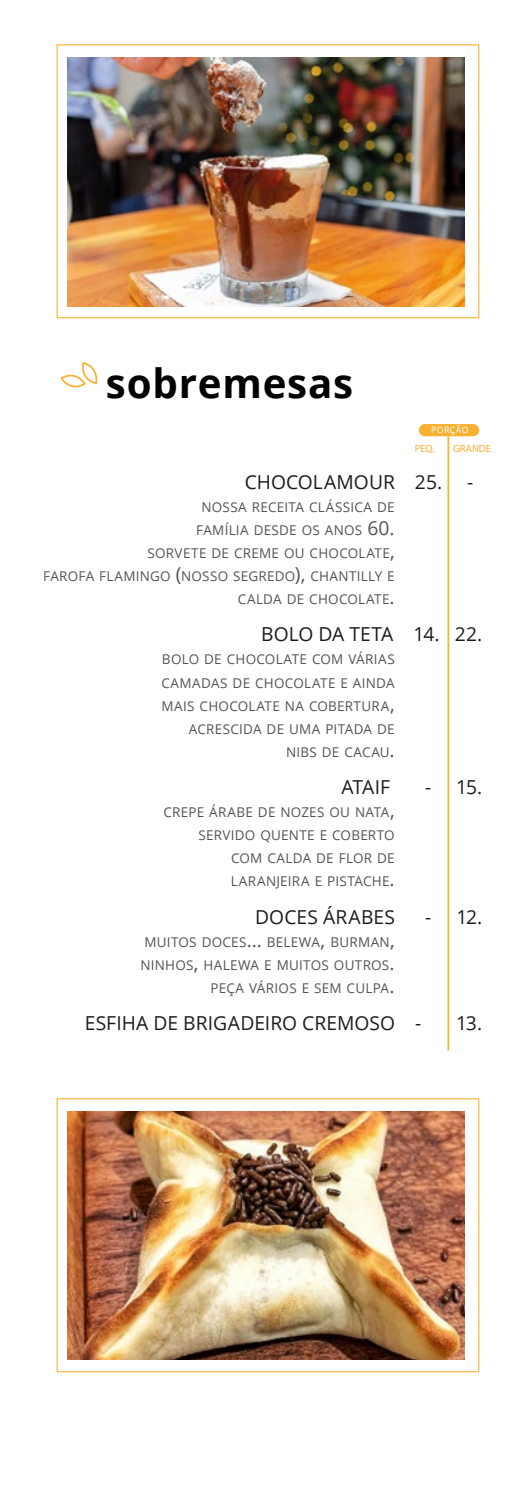
<style>
.page{position:relative;width:525px;height:1489px;background:#fff}
.page>*{position:absolute;margin:0;border:0;box-sizing:border-box;transform-origin:0 0}
.t1{font:700 40.25px "Open Sans";letter-spacing:.02em;color:#000101}
.t2{font:19.25px "Open Sans";letter-spacing:.005em;color:#1c1c1b}
.t3{font:13.47px/23.1px "Open Sans";letter-spacing:.02em;color:#545453;text-align:right}
.t4{font:10.5px "Myriad Pro";color:#f8b133}
.t5{font:8.75px "Open Sans";letter-spacing:.05em;color:#fff}
.s1{font-size:19.25px}
</style>
<div class="page">
<img style="left:68px;top:1111px;width:397px;height:248px">
<div style="left:57px;top:1098px;width:422px;height:274px;border:1px solid #f8b133"></div>
<img style="left:68px;top:58px;width:397px;height:248px">
<div style="left:57px;top:44px;width:422px;height:274px;border:1px solid #f8b133"></div>
<svg style="left:60px;top:362px;width:38px;height:26px"></svg>
<div style="left:419px;top:424px;width:60px;height:12px;background:#f8b133;border-radius:6px"></div>
<hr style="left:447px;top:436px;width:2px;height:614px;background:#f8b133">
<h1 class="t1" style="left:106px;top:355px;width:249px">sobremesas</h1>
<p class="t5" style="left:431px;top:423px;width:39px">PORÇÃO</p>
<p class="t4" style="left:415px;top:442px;width:21px">PEQ.</p>
<p class="t4" style="left:453px;top:442px;width:39px">GRANDE</p>
<h2 class="t2" style="left:245px;top:468px;width:199px">CHOCOLAMOUR 25.</h2>
<h2 class="t2" style="left:467px;top:468px;width:8px">-</h2>
<p class="t3" style="left:43px;top:495px;width:353px">NOSSA RECEITA CLÁSSICA DE<br>FAMÍLIA DESDE OS ANOS <span class="s1">60.<br></span>SORVETE DE CREME OU CHOCOLATE<span class="s1">,<br></span>FAROFA FLAMINGO <span class="s1">(</span>NOSSO SEGREDO<span class="s1">),</span> CHANTILLY E<br>CALDA DE CHOCOLATE<span class="s1">.</span></p>
<h2 class="t2" style="left:261px;top:621px;width:223px">BOLO DA TETA 14. 22.</h2>
<p class="t3" style="left:161px;top:647px;width:235px">BOLO DE CHOCOLATE COM VÁRIAS<br>CAMADAS DE CHOCOLATE E AINDA<br>MAIS CHOCOLATE NA COBERTURA<span class="s1">,<br></span>ACRESCIDA DE UMA PITADA DE<br>NIBS DE CACAU<span class="s1">.</span></p>
<h2 class="t2" style="left:341px;top:773px;width:50px">ATAIF</h2>
<h2 class="t2" style="left:425px;top:773px;width:59px">- 15.</h2>
<p class="t3" style="left:163px;top:800px;width:233px">CREPE ÁRABE DE NOZES OU NATA<span class="s1">,<br></span>SERVIDO QUENTE E COBERTO<br>COM CALDA DE FLOR DE<br>LARANJEIRA E PISTACHE<span class="s1">.</span></p>
<h2 class="t2" style="left:255px;top:903px;width:141px">DOCES ÁRABES</h2>
<h2 class="t2" style="left:425px;top:903px;width:59px">- 12.</h2>
<p class="t3" style="left:140px;top:929px;width:256px">MUITOS DOCES<span class="s1">...</span> BELEWA<span class="s1">,</span> BURMAN<span class="s1">,<br></span>NINHOS<span class="s1">,</span> HALEWA E MUITOS OUTROS<span class="s1">.<br></span>PEÇA VÁRIOS E SEM CULPA<span class="s1">.</span></p>
<h2 class="t2" style="left:85px;top:1009px;width:338px">ESFIHA DE BRIGADEIRO CREMOSO -</h2>
<h2 class="t2" style="left:456px;top:1009px;width:27px">13.</h2>
</div>
